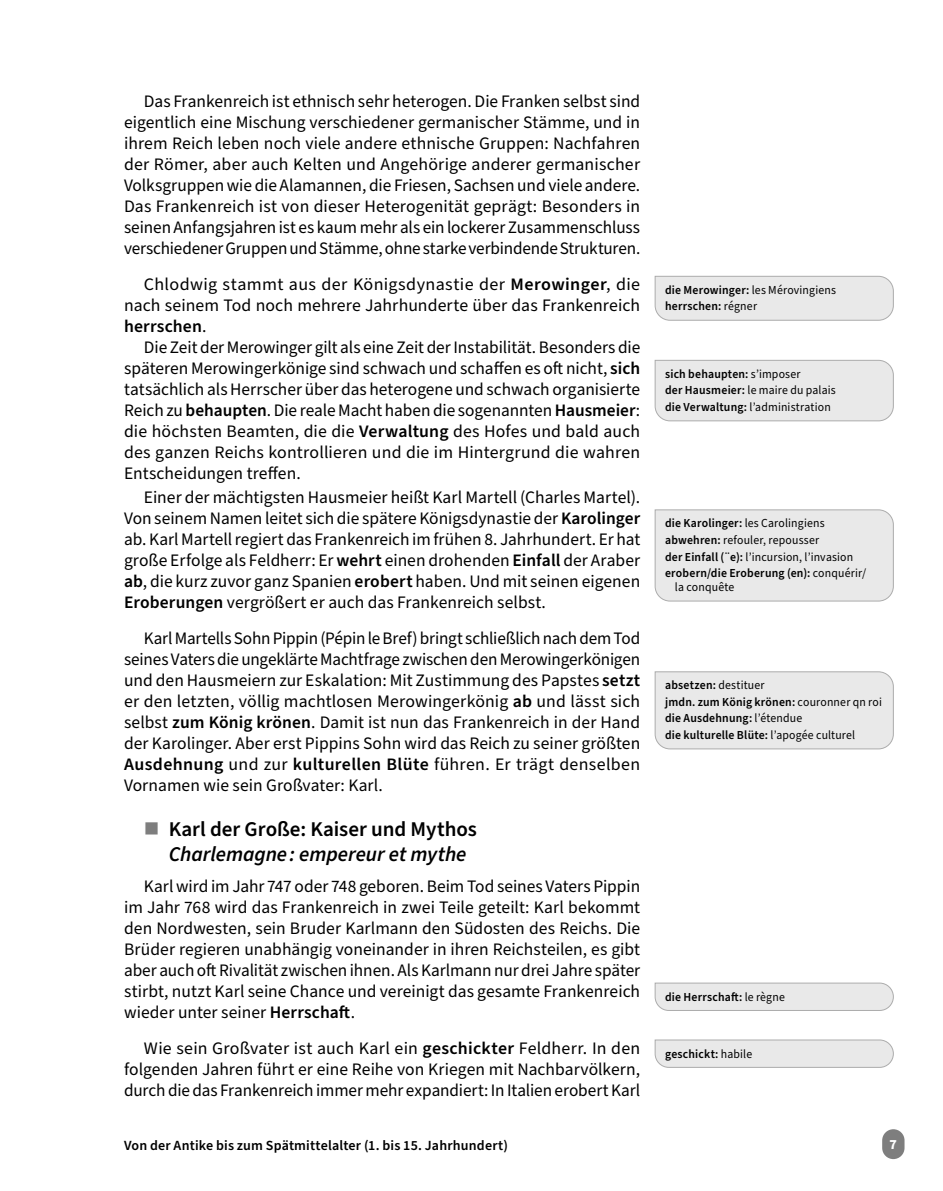
<style>
.page{position:relative;width:943px;height:1191px;background:#fff}
.page>*{position:absolute;margin:0;border:0;box-sizing:border-box;transform-origin:0 0}
.t1{font:600 21px/25.2px "Source Sans Pro";color:#000}
.t2{font:17.5px/21px "Source Sans Pro";color:#000;text-align:justify}
.t3{font:600 14px "Source Sans Pro";letter-spacing:.015em;color:#000}
.t4{font:700 14px "Source Sans Pro";color:#fff}
.t5{font:600 12.25px/16.6px "Source Sans Pro";letter-spacing:.015em;color:#000;scale:.96 1}
.t6{font:12.25px/16.6px "Source Sans Pro";letter-spacing:.015em;color:#000;scale:.96 1}
.s1{font-weight:600}
.s2{color:#7e7e7e}
.s3{font-style:italic}
.s4{font-weight:400}
</style>
<div class="page">
<div style="left:882px;top:1129px;width:22px;height:30px;background:#7e7e7e;border-radius:11px"></div>
<svg style="left:654px;top:275px;width:240px;height:46px"></svg>
<div style="left:654px;top:359px;width:240px;height:63px;background:#e9e9e9"></div>
<div style="left:654px;top:509px;width:240px;height:93px;background:#e9e9e9"></div>
<svg style="left:654px;top:671px;width:240px;height:79px"></svg>
<svg style="left:654px;top:982px;width:240px;height:29px"></svg>
<svg style="left:654px;top:1039px;width:240px;height:29px"></svg>
<p class="t2" style="left:124px;top:91px;width:517px;text-indent:20px">Das Frankenreich ist ethnisch sehr heterogen. Die Franken selbst sind eigentlich eine Mischung verschiedener germanischer Stämme, und in ihrem Reich leben noch viele andere ethnische Gruppen: Nachfahren der Römer, aber auch Kelten und Angehörige anderer germanischer Volksgruppen wie die Alamannen, die Friesen, Sachsen und viele andere.<br>Das Frankenreich ist von dieser Heterogenität geprägt: Besonders in seinen Anfangsjahren ist es kaum mehr als ein lockerer Zusammenschluss verschiedener Gruppen und Stämme, ohne starke verbindende Strukturen.</p>
<p class="t2" style="left:124px;top:274px;width:517px;text-indent:20px">Chlodwig stammt aus der Königsdynastie der <span class="s1">Merowinger</span>, die nach seinem Tod noch mehrere Jahrhunderte über das Frankenreich <span class="s1">herrschen</span>.</p>
<p class="t2" style="left:124px;top:337px;width:517px;text-indent:20px">Die Zeit der Merowinger gilt als eine Zeit der Instabilität. Besonders die späteren Merowingerkönige sind schwach und schaffen es oft nicht, <span class="s1">sich </span>tatsächlich als Herrscher über das heterogene und schwach organisierte Reich zu <span class="s1">behaupten</span>. Die reale Macht haben die sogenannten <span class="s1">Hausmeier</span>: die höchsten Beamten, die die <span class="s1">Verwaltung</span> des Hofes und bald auch des ganzen Reichs kontrollieren und die im Hintergrund die wahren Entscheidungen treffen.</p>
<p class="t2" style="left:124px;top:487px;width:517px;text-indent:20px">Einer der mächtigsten Hausmeier heißt Karl Martell (Charles Martel).<br>Von seinem Namen leitet sich die spätere Königsdynastie der <span class="s1">Karolinger </span>ab. Karl Martell regiert das Frankenreich im frühen 8. Jahrhundert. Er hat große Erfolge als Feldherr: Er <span class="s1">wehrt</span> einen drohenden <span class="s1">Einfall</span> der Araber <span class="s1">ab</span>, die kurz zuvor ganz Spanien <span class="s1">erobert</span> haben. Und mit seinen eigenen <span class="s1">Eroberungen</span> vergrößert er auch das Frankenreich selbst.</p>
<p class="t2" style="left:124px;top:628px;width:517px;text-indent:20px">Karl Martells Sohn Pippin (Pépin le Bref) bringt schließlich nach dem Tod seines Vaters die ungeklärte Machtfrage zwischen den Merowingerkönigen und den Hausmeiern zur Eskalation: Mit Zustimmung des Papstes <span class="s1">setzt </span>er den letzten, völlig machtlosen Merowingerkönig <span class="s1">ab</span> und lässt sich selbst <span class="s1">zum König krönen</span>. Damit ist nun das Frankenreich in der Hand der Karolinger. Aber erst Pippins Sohn wird das Reich zu seiner größten <span class="s1">Ausdehnung</span> und zur <span class="s1">kulturellen Blüte</span> führen. Er trägt denselben Vornamen wie sein Großvater: Karl.</p>
<p class="t1" style="left:169px;top:817px;width:310px;text-indent:-25px"><span class="s2">■</span> Karl der Große: Kaiser und Mythos<br><span class="s3">Charlemagne : empereur et mythe</span></p>
<p class="t2" style="left:124px;top:876px;width:518px;text-indent:20px">Karl wird im Jahr 747 oder 748 geboren. Beim Tod seines Vaters Pippin im Jahr 768 wird das Frankenreich in zwei Teile geteilt: Karl bekommt den Nordwesten, sein Bruder Karlmann den Südosten des Reichs. Die Brüder regieren unabhängig voneinander in ihren Reichsteilen, es gibt aber auch oft Rivalität zwischen ihnen. Als Karlmann nur drei Jahre später stirbt, nutzt Karl seine Chance und vereinigt das gesamte Frankenreich wieder unter seiner <span class="s1">Herrschaft</span>.</p>
<p class="t2" style="left:124px;top:1038px;width:517px;text-indent:20px">Wie sein Großvater ist auch Karl ein <span class="s1">geschickter</span> Feldherr. In den folgenden Jahren führt er eine Reihe von Kriegen mit Nachbarvölkern, durch die das Frankenreich immer mehr expandiert: In Italien erobert Karl</p>
<p class="t5" style="left:665px;top:282px;width:180px">die Merowinger: <span class="s4">les Mérovingiens </span>herrschen: <span class="s4">régner</span></p>
<p class="t5" style="left:665px;top:366px;width:179px">sich behaupten: <span class="s4">s’imposer<br></span>der Hausmeier: <span class="s4">le maire du palais </span>die Verwaltung: <span class="s4">l’administration</span></p>
<p class="t6" style="left:665px;top:515px;width:211px"><span class="s1">die Karolinger:</span> les Carolingiens <span class="s1">abwehren:</span> refouler, repousser<br><span class="s1">der Einfall (¨e):</span> l’incursion, l’invasion <span class="s1">erobern/die Eroberung (en):</span> conquérir/</p>
<p class="t6" style="left:675px;top:579px;width:63px">la conquête</p>
<p class="t5" style="left:665px;top:677px;width:227px">absetzen: <span class="s4">destituer<br></span>jmdn. zum König krönen: <span class="s4">couronner qn roi </span>die Ausdehnung: <span class="s4">l’étendue<br></span>die kulturelle Blüte: <span class="s4">l’apogée culturel</span></p>
<p class="t5" style="left:665px;top:988px;width:126px">die Herrschaft: <span class="s4">le règne</span></p>
<p class="t5" style="left:665px;top:1045px;width:92px">geschickt: <span class="s4">habile</span></p>
<p class="t3" style="left:124px;top:1136px;width:385px">Von der Antike bis zum Spätmittelalter (1. bis 15. Jahrhundert)</p>
<p class="t4" style="left:889px;top:1134px;width:9px">7</p>
</div>
